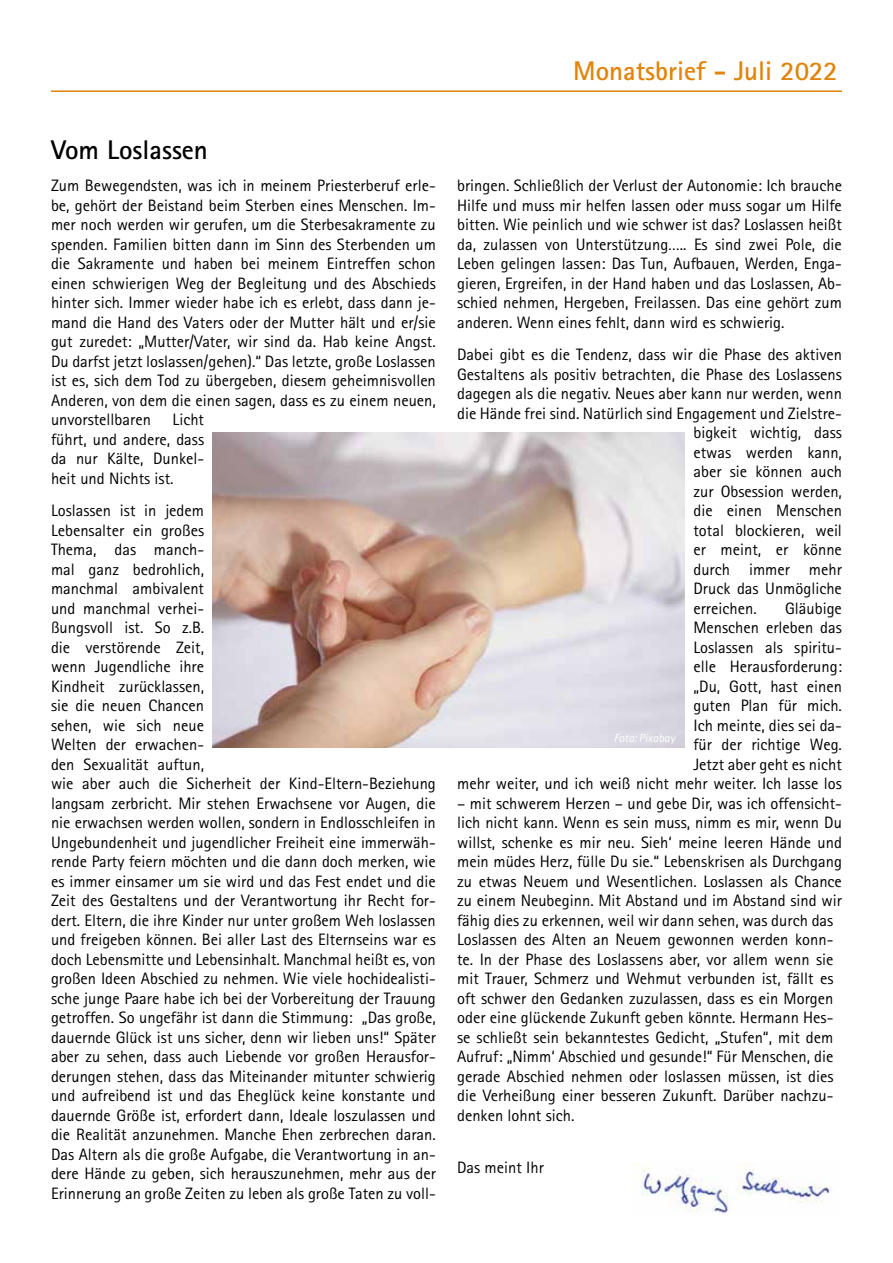
<style>
.page{position:relative;width:893px;height:1263px;background:#fff}
.page>*{position:absolute;margin:0;border:0;box-sizing:border-box;transform-origin:0 0}
.t1{font:700 27px "Rotis Sans Serif";color:#e18409}
.t2{font:700 27px "Rotis Sans Serif";color:#000}
.t3{font:16.5px/19.5px "Rotis Sans Serif";color:#000;text-align:justify}
.t4{font:italic 11.85px "Rotis Sans Serif";color:#fff}
</style>
<div class="page">
<hr style="left:51px;top:90px;width:791px;height:2px;background:#e18409">
<img style="left:634px;top:1162px;width:198px;height:51px">
<img style="left:213px;top:433px;width:472px;height:315px">
<h1 class="t1" style="left:573px;top:53px;width:266px">Monatsbrief - Juli 2022</h1>
<h1 class="t2" style="left:51px;top:133px;width:158px">Vom Loslassen</h1>
<p class="t3" style="left:51px;top:176px;width:386px">Zum Bewegendsten, was ich in meinem Priesterberuf erle&shy;be, gehört der Beistand beim Sterben eines Menschen. Im&shy;mer noch werden wir gerufen, um die Sterbesakramente zu spenden. Familien bitten dann im Sinn des Sterbenden um die Sakramente und haben bei meinem Eintreffen schon einen schwierigen Weg der Begleitung und des Abschieds hinter sich. Immer wieder habe ich es erlebt, dass dann je&shy;mand die Hand des Vaters oder der Mutter hält und er/sie gut zuredet: „Mutter/Vater, wir sind da. Hab keine Angst.<br>Du darfst jetzt loslassen/gehen).“ Das letzte, große Loslassen ist es, sich dem Tod zu übergeben, diesem geheimnisvollen Anderen, von dem die einen sagen, dass es zu einem neuen, unvorstellbaren</p>
<p class="t3" style="left:51px;top:410px;width:155px;text-indent:122px">Licht führt, und andere, dass da nur Kälte, Dunkel&shy;heit und Nichts ist.</p>
<p class="t3" style="left:51px;top:501px;width:386px;text-align:left">Loslassen ist in jedem<br>Lebensalter ein großes<br>Thema, das manch-<br>mal ganz bedrohlich,<br>manchmal ambivalent<br>und manchmal verhei-<br>ßungsvoll ist. So z.B.<br>die verstörende Zeit,<br>wenn Jugendliche ihre<br>Kindheit zurücklassen,<br>sie die neuen Chancen<br>sehen, wie sich neue<br>Welten der erwachen-<br>den Sexualität auftun,<br>wie aber auch die Sicherheit der Kind-Eltern-Beziehung langsam zerbricht. Mir stehen Erwachsene vor Augen, die nie erwachsen werden wollen, sondern in Endlosschleifen in Ungebundenheit und jugendlicher Freiheit eine immerwäh&shy;rende Party feiern möchten und die dann doch merken, wie es immer einsamer um sie wird und das Fest endet und die Zeit des Gestaltens und der Verantwortung ihr Recht for&shy;dert. Eltern, die ihre Kinder nur unter großem Weh loslassen und freigeben können. Bei aller Last des Elternseins war es doch Lebensmitte und Lebensinhalt. Manchmal heißt es, von großen Ideen Abschied zu nehmen. Wie viele hochidealisti&shy;sche junge Paare habe ich bei der Vorbereitung der Trauung getroffen. So ungefähr ist dann die Stimmung: „Das große, dauernde Glück ist uns sicher, denn wir lieben uns!“ Später aber zu sehen, dass auch Liebende vor großen Herausfor&shy;derungen stehen, dass das Miteinander mitunter schwierig und aufreibend ist und das Eheglück keine konstante und dauernde Größe ist, erfordert dann, Ideale loszulassen und die Realität anzunehmen. Manche Ehen zerbrechen daran.<br>Das Altern als die große Aufgabe, die Verantwortung in an&shy;dere Hände zu geben, sich herauszunehmen, mehr aus der Erinnerung an große Zeiten zu leben als große Taten zu voll-</p>
<p class="t3" style="left:457px;top:176px;width:386px">bringen. Schließlich der Verlust der Autonomie: Ich brauche Hilfe und muss mir helfen lassen oder muss sogar um Hilfe bitten. Wie peinlich und wie schwer ist das? Loslassen heißt da, zulassen von Unterstützung….. Es sind zwei Pole, die Leben gelingen lassen: Das Tun, Aufbauen, Werden, Enga&shy;gieren, Ergreifen, in der Hand haben und das Loslassen, Ab&shy;schied nehmen, Hergeben, Freilassen. Das eine gehört zum anderen. Wenn eines fehlt, dann wird es schwierig.</p>
<p class="t3" style="left:457px;top:345px;width:386px">Dabei gibt es die Tendenz, dass wir die Phase des aktiven</p>
<p class="t3" style="left:457px;top:364px;width:386px">Gestaltens als positiv betrachten, die Phase des Loslassens</p>
<p class="t3" style="left:457px;top:384px;width:386px">dagegen als die negativ. Neues aber kann nur werden, wenn</p>
<p class="t3" style="left:457px;top:403px;width:386px">die Hände frei sind. Natürlich sind Engagement und Zielstre-</p>
<p class="t3" style="left:693px;top:423px;width:150px">bigkeit wichtig, dass</p>
<p class="t3" style="left:693px;top:442px;width:150px">etwas werden kann,</p>
<p class="t3" style="left:693px;top:462px;width:150px">aber sie können auch</p>
<p class="t3" style="left:693px;top:481px;width:150px">zur Obsession werden,</p>
<p class="t3" style="left:693px;top:501px;width:150px">die einen Menschen</p>
<p class="t3" style="left:693px;top:520px;width:150px">total blockieren, weil</p>
<p class="t3" style="left:693px;top:540px;width:150px">er meint, er könne</p>
<p class="t3" style="left:693px;top:559px;width:150px">durch immer mehr</p>
<p class="t3" style="left:693px;top:579px;width:150px">Druck das Unmögliche</p>
<p class="t3" style="left:693px;top:598px;width:65px">erreichen.</p>
<p class="t3" style="left:457px;top:598px;width:386px;text-align:right">Gläubige<br>Menschen erleben das<br>Loslassen als spiritu-<br>elle Herausforderung:<br>„Du, Gott, hast einen<br>guten Plan für mich.<br>Ich meinte, dies sei da-<br>für der richtige Weg.<br>Jetzt aber geht es nicht<br>mehr weiter, und ich weiß nicht mehr weiter. Ich lasse los</p>
<p class="t3" style="left:457px;top:793px;width:386px;text-align:left">– mit schwerem Herzen – und gebe Dir, was ich offensicht&shy;lich nicht kann. Wenn es sein muss, nimm es mir, wenn Du willst, schenke es mir neu. Sieh‘ meine leeren Hände und mein müdes Herz, fülle Du sie.“ Lebenskrisen als Durchgang zu etwas Neuem und Wesentlichen. Loslassen als Chance zu einem Neubeginn. Mit Abstand und im Abstand sind wir fähig dies zu erkennen, weil wir dann sehen, was durch das Loslassen des Alten an Neuem gewonnen werden konn&shy;te. In der Phase des Loslassens aber, vor allem wenn sie mit Trauer, Schmerz und Wehmut verbunden ist, fällt es oft schwer den Gedanken zuzulassen, dass es ein Morgen oder eine glückende Zukunft geben könnte. Hermann Hes&shy;se schließt sein bekanntestes Gedicht, „Stufen“, mit dem Aufruf: „Nimm‘ Abschied und gesunde!“ Für Menschen, die gerade Abschied nehmen oder loslassen müssen, ist dies die Verheißung einer besseren Zukunft. Darüber nachzu&shy;denken lohnt sich.</p>
<p class="t4" style="left:614px;top:731px;width:63px">Foto: Pixabay</p>
<p class="t3" style="left:457px;top:1157px;width:88px">Das meint Ihr</p>
</div>
